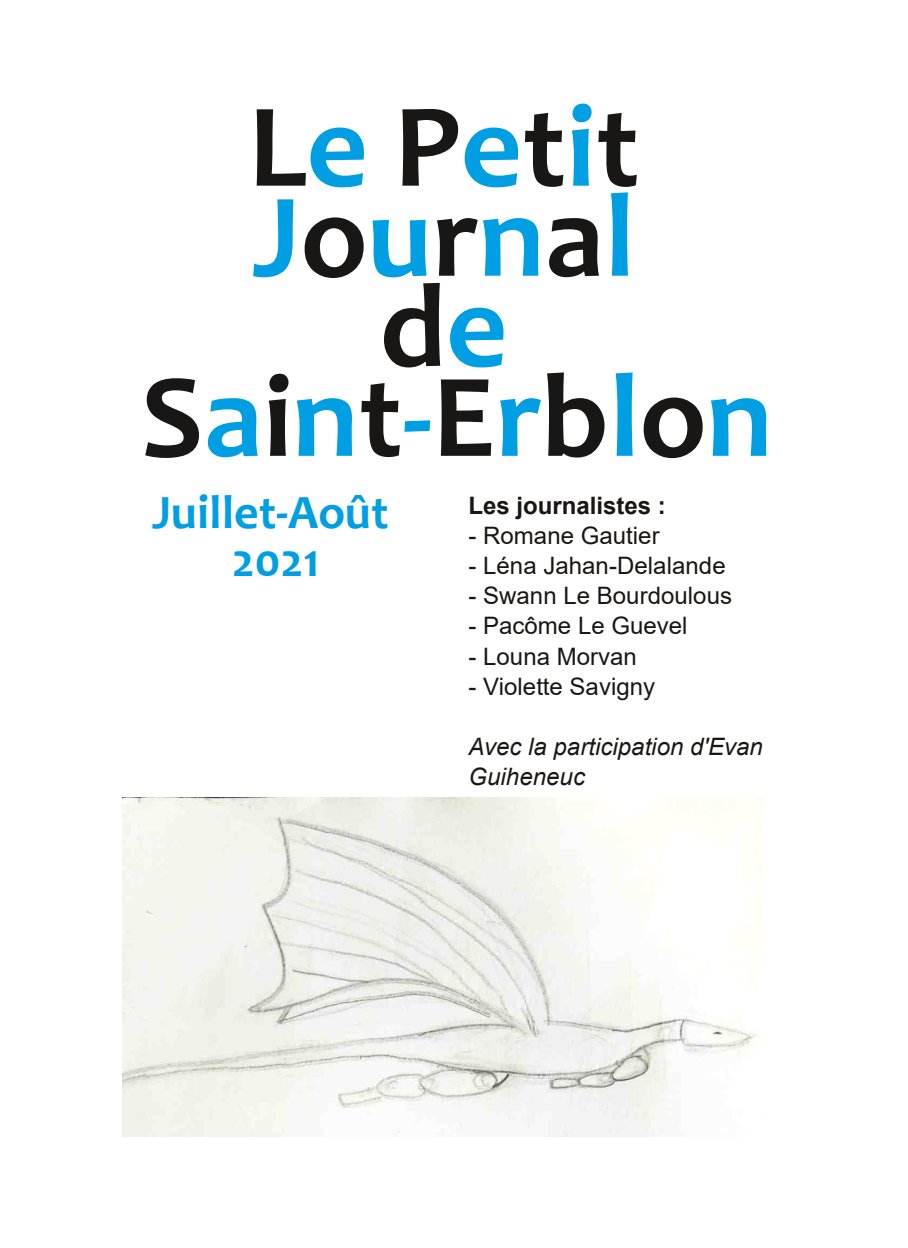
<style>
.page{position:relative;width:908px;height:1248px;background:#fff}
.page>*{position:absolute;margin:0;border:0;box-sizing:border-box;transform-origin:0 0}
.t1{font:700 120px/90px "Candara";color:#181715;text-align:center}
.t2{font:700 48px/48px "Candara";color:#009ee3;text-align:center}
.t3{font:24px "Arial";color:#181715}
.t4{font:italic 24px/30px "Arial";color:#181715}
.t5{font:700 24px "Arial";color:#181715}
.s1{color:#009ee3}
</style>
<div class="page">
<img style="left:122px;top:797px;width:636px;height:338px">
<h1 class="t1" style="left:141px;top:114px;width:633px">L<span class="s1">e</span> P<span class="s1">e</span>t<span class="s1">i</span>t<br><span class="s1">J</span>o<span class="s1">u</span>r<span class="s1">n</span>a<span class="s1">l<br></span>d<span class="s1">e<br></span>S<span class="s1">a</span>i<span class="s1">n</span>t<span class="s1">‐</span>E<span class="s1">r</span>b<span class="s1">l</span>o<span class="s1">n</span></h1>
<p class="t5" style="left:468px;top:492px;width:199px">Les journalistes :</p>
<p class="t3" style="left:468px;top:522px;width:192px">- Romane Gautier</p>
<p class="t3" style="left:468px;top:552px;width:258px">- Léna Jahan-Delalande</p>
<p class="t3" style="left:468px;top:582px;width:265px">- Swann Le Bourdoulous</p>
<p class="t3" style="left:468px;top:612px;width:220px">- Pacôme Le Guevel</p>
<p class="t3" style="left:468px;top:642px;width:170px">- Louna Morvan</p>
<p class="t3" style="left:468px;top:672px;width:188px">- Violette Savigny</p>
<p class="t4" style="left:468px;top:731px;width:296px">Avec la participation d'Evan<br>Guiheneuc</p>
<h2 class="t2" style="left:152px;top:493px;width:238px">Juillet‐Août<br>2021</h2>
</div>
